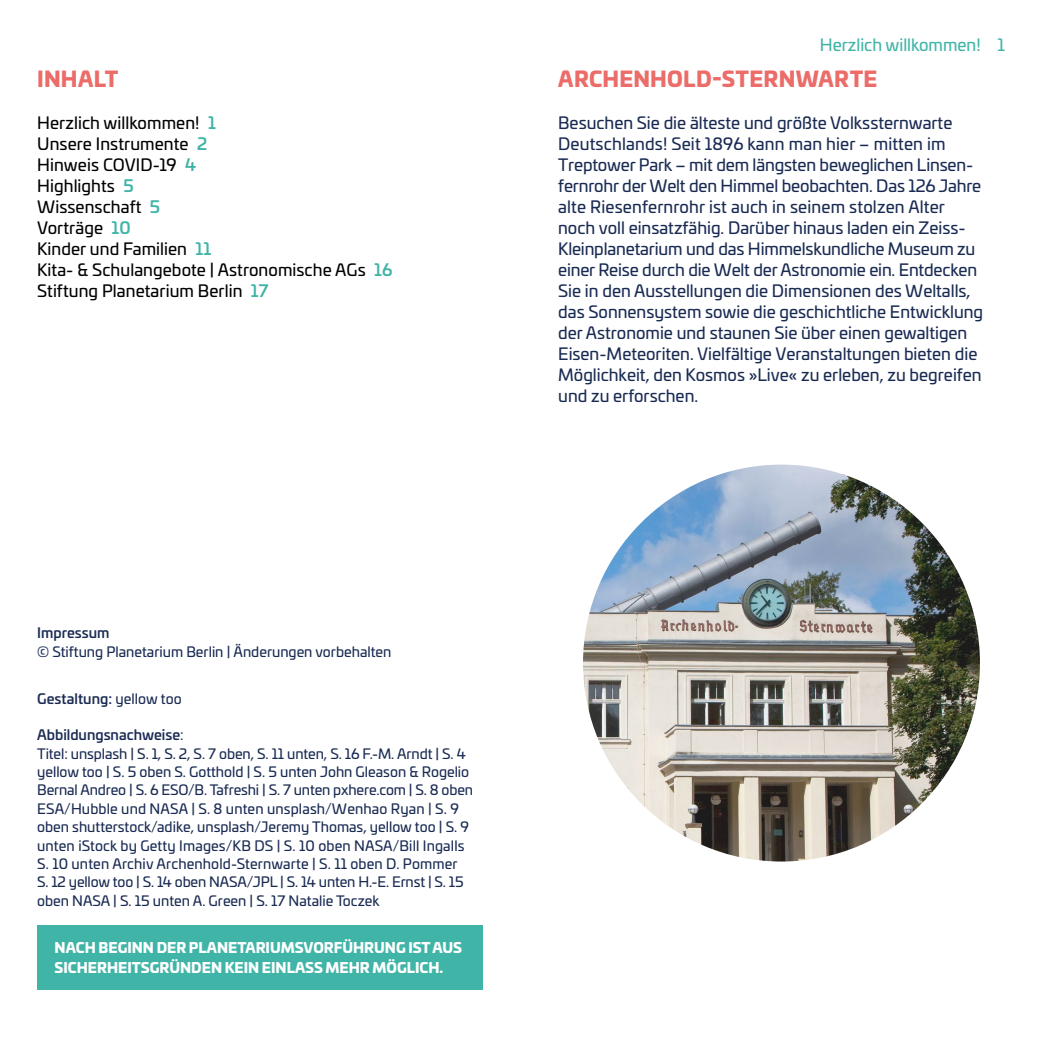
<style>
.page{position:relative;width:1042px;height:1042px;background:#fff}
.page>*{position:absolute;margin:0;border:0;box-sizing:border-box;transform-origin:0 0}
.t1{font:900 21px "Univia Pro";letter-spacing:.01em;color:#eb6c68}
.t2{font:16.62px/21px "Univia Pro";color:#1a2b53}
.t3{font:16.62px/21px "Univia Pro";letter-spacing:.005em;color:#000}
.t4{font:16.62px "Univia Pro";color:#40b4a7}
.t5{font:14px/18.4px "Univia Pro";color:#1a2b53}
.t6{font:900 14px/20.1px "Univia Pro";color:#fff}
.t7{font:500 14px "Univia Pro";letter-spacing:.005em;color:#1a2b53}
.s1{font-weight:500;color:#40b4a7}
.s2{font-weight:400}
.s3{font-weight:500}
</style>
<div class="page">
<div style="left:37px;top:925px;width:446px;height:64px;background:#40b4a7"></div>
<img style="left:583px;top:464px;width:397px;height:397px;border-radius:198px">
<p class="t1" style="left:37px;top:61px;width:83px">INHALT</p>
<p class="t3" style="left:37px;top:111px;width:357px">Herzlich willkommen! <span class="s1">1<br></span>Unsere Instrumente <span class="s1">2<br></span>Hinweis COVID-19 <span class="s1">4<br></span>Highlights <span class="s1">5<br></span>Wissenschaft <span class="s1">5<br></span>Vorträge <span class="s1">10<br></span>Kinder und Familien <span class="s1">11<br></span>Kita- &amp; Schulangebote | Astronomische AGs <span class="s1">16<br></span>Stiftung Planetarium Berlin <span class="s1">17</span></p>
<p class="t4" style="left:820px;top:32px;width:186px">Herzlich willkommen! 1</p>
<p class="t1" style="left:558px;top:61px;width:321px">ARCHENHOLD-STERNWARTE</p>
<p class="t2" style="left:558px;top:111px;width:426px">Besuchen Sie die älteste und größte Volkssternwarte Deutschlands! Seit 1896 kann man hier – mitten im Treptower Park – mit dem längsten beweglichen Linsen&shy;fernrohr der Welt den Himmel beobachten. Das 126 Jahre alte Riesenfernrohr ist auch in seinem stolzen Alter noch voll einsatzfähig. Darüber hinaus laden ein Zeiss-Kleinplanetarium und das Himmelskundliche Museum zu einer Reise durch die Welt der Astronomie ein. Entdecken Sie in den Ausstellungen die Dimensionen des Weltalls, das Sonnensystem sowie die geschichtliche Entwicklung der Astronomie und staunen Sie über einen gewaltigen Eisen-Meteoriten. Vielfältige Veranstaltungen bieten die Möglichkeit, den Kosmos »Live« zu erleben, zu begreifen und zu erforschen.</p>
<p class="t7" style="left:37px;top:622px;width:74px">Impressum</p>
<p class="t5" style="left:37px;top:642px;width:356px">© Stiftung Planetarium Berlin | Änderungen vorbehalten</p>
<p class="t7" style="left:37px;top:687px;width:146px">Gestaltung: <span class="s2">yellow too</span></p>
<p class="t5" style="left:37px;top:725px;width:437px"><span class="s3">Abbildungsnachweise</span>:<br>Titel: unsplash | S. 1, S. 2, S. 7 oben, S. 11 unten, S. 16 F.-M. Arndt | S. 4 yellow too | S. 5 oben S. Gotthold | S. 5 unten John Gleason &amp; Rogelio Bernal Andreo | S. 6 ESO/B. Tafreshi | S. 7 unten pxhere.com | S. 8 oben ESA/Hubble und NASA | S. 8 unten unsplash/Wenhao Ryan | S. 9 oben shutterstock/adike, unsplash/Jeremy Thomas, yellow too | S. 9 unten iStock by Getty Images/KB DS | S. 10 oben NASA/Bill Ingalls S. 10 unten Archiv Archenhold-Sternwarte | S. 11 oben D. Pommer<br>S. 12 yellow too | S. 14 oben NASA/JPL | S. 14 unten H.-E. Ernst | S. 15 oben NASA | S. 15 unten A. Green | S. 17 Natalie Toczek</p>
<p class="t6" style="left:55px;top:936px;width:409px">NACH BEGINN DER PLANETARIUMSVORFÜHRUNG IST AUS<br>SICHERHEITSGRÜNDEN KEIN EINLASS MEHR MÖGLICH.</p>
</div>
